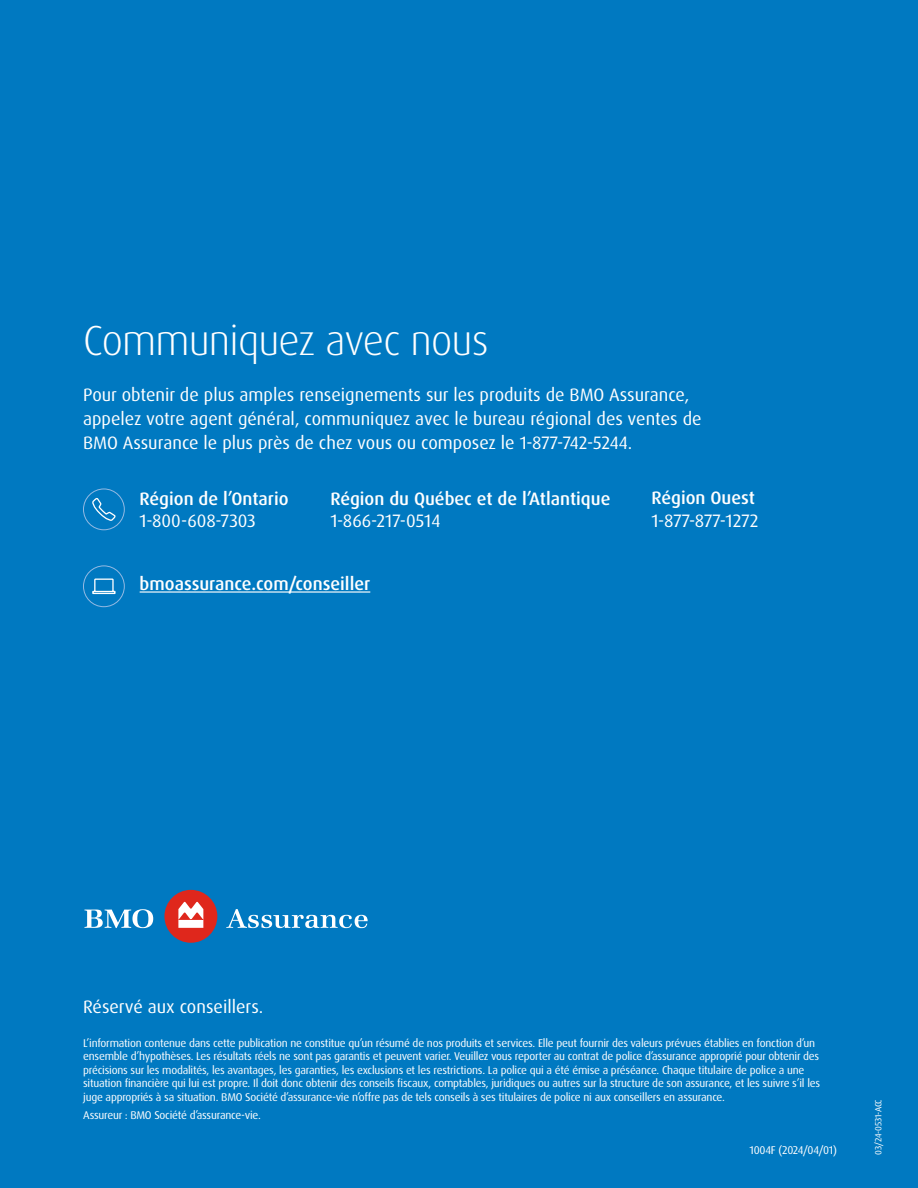
<style>
.page{position:relative;width:918px;height:1188px;background:#0079c1}
.page>*{position:absolute;margin:0;border:0;box-sizing:border-box;transform-origin:0 0}
.t1{font:300 42px "Dax Pro";letter-spacing:-.02em;color:#fff}
.t2{font:18px/24px "Dax Pro";color:#fff}
.t3{font:500 18px "Dax Pro";color:#fff}
.t4{font:11.25px/13.5px "Dax Pro";letter-spacing:-.02em;color:#fff}
.t5{font:9px "Dax Pro";letter-spacing:-.03em;color:#fff}
</style>
<div class="page">
<hr style="left:140px;top:591px;width:230px;height:2px;background:#fff">
<svg style="left:92px;top:498px;width:24px;height:23px"></svg>
<div style="left:83px;top:489px;width:42px;height:41px;border:1px solid #94bae3;border-radius:50%"></div>
<svg style="left:92px;top:578px;width:24px;height:17px"></svg>
<div style="left:83px;top:566px;width:42px;height:41px;border:1px solid #94bae3;border-radius:50%"></div>
<svg style="left:84px;top:909px;width:69px;height:19px"></svg>
<div style="left:164px;top:890px;width:53px;height:53px;background:#df271c;border-radius:50%"></div>
<svg style="left:178px;top:902px;width:25px;height:26px"></svg>
<svg style="left:226px;top:909px;width:142px;height:19px"></svg>
<h1 class="t1" style="left:83px;top:314px;width:407px">Communiquez avec nous</h1>
<h2 class="t2" style="left:83px;top:383px;width:620px">Pour obtenir de plus amples renseignements sur les produits de BMO Assurance, appelez votre agent général, communiquez avec le bureau régional des ventes de<br>BMO Assurance le plus près de chez vous ou composez le 1-877-742-5244.</h2>
<h2 class="t3" style="left:140px;top:487px;width:150px">Région de l’Ontario</h2>
<h2 class="t2" style="left:140px;top:509px;width:118px">1-800-608-7303</h2>
<h2 class="t3" style="left:330px;top:487px;width:281px">Région du Québec et de l’Atlantique</h2>
<h2 class="t2" style="left:330px;top:509px;width:112px">1-866-217-0514</h2>
<h2 class="t3" style="left:140px;top:572px;width:232px">bmoassurance.com/conseiller</h2>
<h2 class="t3" style="left:652px;top:486px;width:105px">Région Ouest</h2>
<h2 class="t2" style="left:652px;top:508px;width:108px">1-877-877-1272</h2>
<h2 class="t2" style="left:83px;top:995px;width:182px">Réservé aux conseillers.</h2>
<p class="t4" style="left:83px;top:1036px;width:739px">L’information contenue dans cette publication ne constitue qu’un résumé de nos produits et services. Elle peut fournir des valeurs prévues établies en fonction d’un ensemble d’hypothèses. Les résultats réels ne sont pas garantis et peuvent varier. Veuillez vous reporter au contrat de police d’assurance approprié pour obtenir des précisions sur les modalités, les avantages, les garanties, les exclusions et les restrictions. La police qui a été émise a préséance. Chaque titulaire de police a une situation financière qui lui est propre. Il doit donc obtenir des conseils fiscaux, comptables, juridiques ou autres sur la structure de son assurance, et les suivre s’il les juge appropriés à sa situation. BMO Société d’assurance-vie n’offre pas de tels conseils à ses titulaires de police ni aux conseillers en assurance.</p>
<p class="t4" style="left:83px;top:1108px;width:179px">Assureur : BMO Société d’assurance-vie.</p>
<p class="t4" style="left:750px;top:1144px;width:89px">1004F (2024/04/01)</p>
<p class="t5" style="left:873px;top:1155px;width:57px;rotate:-90deg">03/24-0531-ACC</p>
</div>
